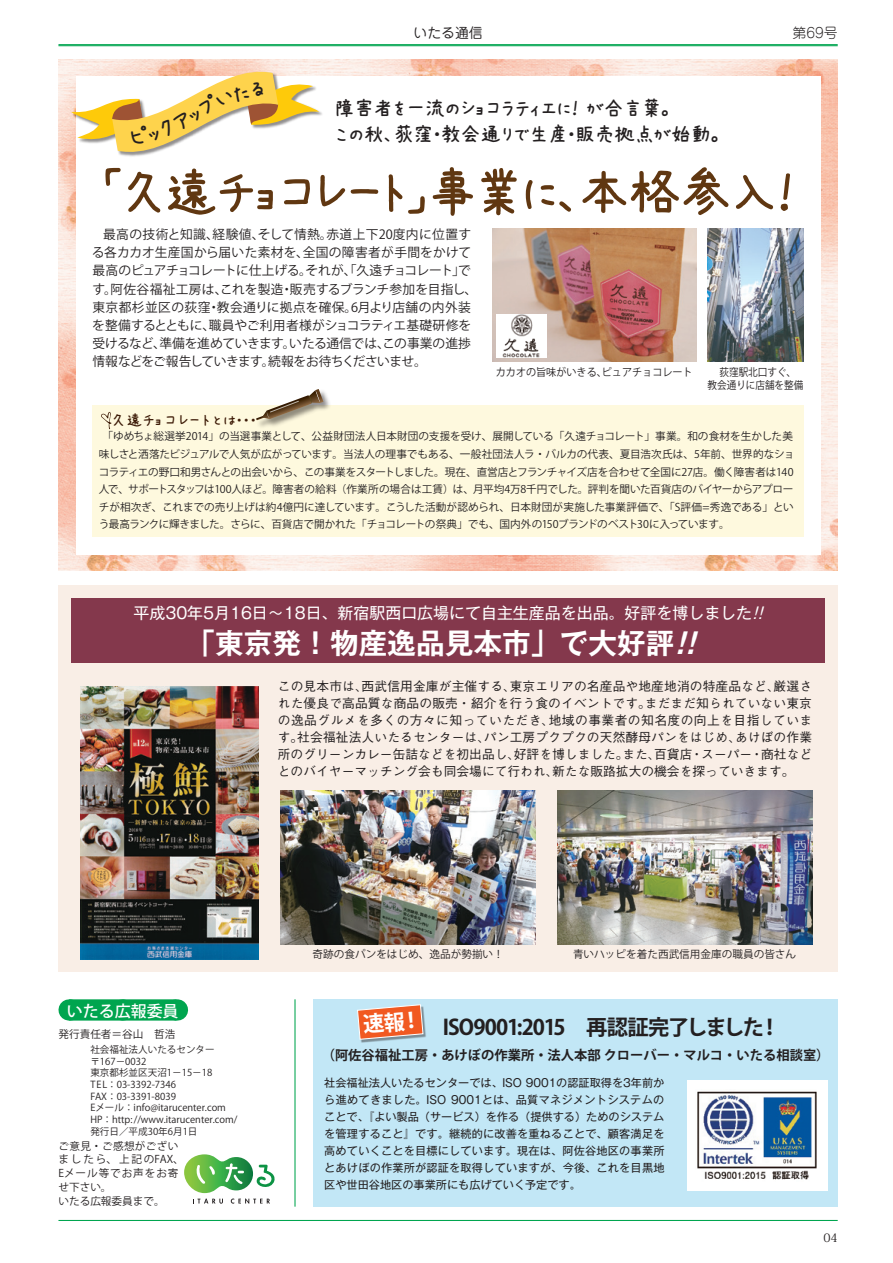
<style>
.page{position:relative;width:893px;height:1263px;background:#fff}
.page>*{position:absolute;margin:0;border:0;box-sizing:border-box;transform-origin:0 0}
.t1{font:55.35px "AP Japanesefont";letter-spacing:-.135em;color:#603711}
.t2{font:700 28.65px "Gothic MB101 Pro De";color:#fff}
.t3{font:italic 700 28.65px "Gothic MB101 Pro De";color:#fff}
.t4{font:21.3px/26.5px "AP Japanesefont";letter-spacing:-.08em;color:#231f20}
.t5{font:700 21.3px "Koz Go Pro";letter-spacing:-.06em;color:#231f20}
.t6{font:15.9px "Gothic MB101 Pro";color:#fff}
.t7{font:15.9px "AP Japanesefont";color:#3d1b07}
.t8{font:500 15.9px "Koz Go Pro";color:#fff}
.t9{font:italic 15.9px "Gothic MB101 Pro";color:#fff}
.t10{font:13.8px "Jun 201 Pro";color:#231f20}
.t11{font:300 13.8px "Jun 101 Pro";color:#231f20}
.t12{font:700 13.35px "Koz Go Pro";color:#231f20}
.t13{font:500 12.75px/17px "Gothic BBB Pro";letter-spacing:.01em;color:#231f20}
.t14{font:12.75px/18.1px "Koz Go Pro";color:#231f20}
.t15{font:12.75px/18.1px "Koz Go Pro";letter-spacing:.025em;color:#231f20}
.t16{font:12.75px/18.1px "Koz Go Pro";letter-spacing:-.02em;color:#231f20}
.t17{font:12.75px "Koz Go Pro";letter-spacing:-.04em;color:#231f20}
.t18{font:12.75px "Koz Go Pro";letter-spacing:.035em;color:#231f20}
.t19{font:12.75px "Koz Go Pro";letter-spacing:.03em;color:#231f20}
.t20{font:500 12.75px "Gothic BBB Pro";letter-spacing:.035em;color:#231f20}
.t21{font:11.7px "Koz Min Pro";color:#231f20}
.t22{font:11.1px/17px "Gothic MB101 Pro";color:#231f20;text-align:justify}
.t23{font:10.65px/17.5px "Koz Go Pro";letter-spacing:-.005em;color:#231f20}
.t24{font:10.65px/13.8px "Koz Go Pro";letter-spacing:.035em;color:#231f20}
.t25{font:10.65px "Koz Go Pr 6 N";color:#231f20;scale:.95 1}
.t26{font:10.65px/13.8px "Koz Go Pr 6 N";color:#231f20;text-align:center;scale:.9 1}
.t27{font:9.6px/11.7px "Koz Go Pro";color:#231f20}
</style>
<div class="page">
<hr style="left:58px;top:44px;width:780px;height:1px;background:#00a54f">
<img style="left:58px;top:60px;width:780px;height:511px">
<div style="left:76px;top:76px;width:744px;height:478px;background:#fff"></div>
<img style="left:70px;top:70px;width:255px;height:88px">
<img style="left:492px;top:228px;width:204px;height:134px">
<img style="left:496px;top:315px;width:51px;height:42px">
<div style="left:92px;top:406px;width:712px;height:131px;background:#fef9de"></div>
<img style="left:707px;top:228px;width:97px;height:134px">
<img style="left:254px;top:391px;width:80px;height:36px">
<svg style="left:256px;top:389px;width:67px;height:31px"></svg>
<svg style="left:101px;top:412px;width:10px;height:17px"></svg>
<hr style="left:294px;top:999px;width:2px;height:207px;background:#00a54f">
<div style="left:69px;top:999px;width:107px;height:21px;background:#00a54f"></div>
<svg style="left:123px;top:999px;width:27px;height:1px"></svg>
<svg style="left:176px;top:999px;width:1px;height:21px"></svg>
<svg style="left:184px;top:1154px;width:91px;height:49px"></svg>
<div style="left:314px;top:999px;width:524px;height:207px;background:#c2e7f6"></div>
<div style="left:687px;top:1080px;width:140px;height:111px;background:#fff"></div>
<img style="left:697px;top:1091px;width:120px;height:89px">
<div style="left:358px;top:1006px;width:68px;height:36px;background:#231f20;opacity:.45"></div>
<hr style="left:58px;top:45px;width:780px;height:1px;background:#00a54f">
<hr style="left:58px;top:1220px;width:780px;height:1px;background:#00a54f">
<div style="left:58px;top:585px;width:780px;height:387px;background:#f9eee6"></div>
<div style="left:71px;top:598px;width:754px;height:25px;background:#84384c"></div>
<div style="left:71px;top:615px;width:754px;height:48px;background:#84384c"></div>
<img style="left:81px;top:687px;width:178px;height:273px">
<img style="left:281px;top:790px;width:255px;height:155px">
<img style="left:557px;top:790px;width:255px;height:155px">
<svg style="left:71px;top:62px;width:248px;height:99px"></svg>
<svg style="left:357px;top:1004px;width:67px;height:36px;background:#e37b55"></svg>
<p class="t10" style="left:414px;top:21px;width:71px">いたる通信</p>
<h3 class="t4" style="left:334px;top:95px;width:389px">障害者を一流のショコラティエに！が合言葉。<br>この秋、荻窪・教会通りで生産・販売拠点が始動。</h3>
<p class="t11" style="left:793px;top:22px;width:47px">第69号</p>
<h1 class="t1" style="left:96px;top:165px;width:705px">「久遠チョコレート」事業に本格参入!</h1>
<h1 class="t1" style="left:556px;top:165px;width:34px">、</h1>
<p class="t18" style="left:103px;top:226px;width:117px">最高の技術と知識、</p>
<p class="t14" style="left:258px;top:226px;width:76px">そして情熱。</p>
<p class="t18" style="left:326px;top:226px;width:146px">赤道上下20度内に位置す</p>
<p class="t14" style="left:213px;top:226px;width:53px">経験値、</p>
<p class="t15" style="left:303px;top:244px;width:170px">全国の障害者が手間をかけて</p>
<p class="t14" style="left:92px;top:244px;width:381px">る各カカオ生産国から届いた素材を、<br>最高のピュアチョコレートに仕上げるそれが、「久遠チョコレートで」</p>
<p class="t14" style="left:290px;top:262px;width:189px;text-indent:9px">。<br>販売するブランチ参加を目指し、</p>
<p class="t15" style="left:92px;top:280px;width:193px">す阿佐谷福祉工房はこれを製造</p>
<p class="t14" style="left:215px;top:280px;width:14px">、</p>
<p class="t14" style="left:280px;top:280px;width:14px">・</p>
<p class="t14" style="left:104px;top:280px;width:14px">。</p>
<p class="t19" style="left:217px;top:299px;width:255px">教会通りに拠点を確保 6。月より店舗の内外装</p>
<p class="t15" style="left:209px;top:298px;width:264px;text-indent:-116px">東京都杉並区の荻窪<br>職員やご利用者様がショコラティエ基礎研修を</p>
<p class="t14" style="left:207px;top:298px;width:14px">・</p>
<p class="t16" style="left:92px;top:316px;width:380px">を整備するとともに、<br>受けるなど準備を進めていきますいたる通信ではこの事業の進捗</p>
<p class="t14" style="left:377px;top:334px;width:14px">、</p>
<p class="t14" style="left:283px;top:334px;width:14px">。</p>
<p class="t14" style="left:153px;top:334px;width:14px">、</p>
<p class="t17" style="left:92px;top:353px;width:336px">情報などをご報告していきます続報をお待ちくださいませ。</p>
<p class="t14" style="left:262px;top:352px;width:14px">。</p>
<p class="t25" style="left:496px;top:366px;width:118px">カカオの旨味がいきる、</p>
<p class="t25" style="left:602px;top:366px;width:97px">ピュアチョコレート</p>
<p class="t26" style="left:708px;top:365px;width:108px">荻窪駅北口すぐ、<br>教会通りに店舗を整備</p>
<h3 class="t7" style="left:99px;top:412px;width:160px">　久遠チョコレートとは ・・・</h3>
<p class="t23" style="left:99px;top:428px;width:697px;text-indent:4px">「ゆめちょ総選挙2014」の当選事業として、公益財団法人日本財団の支援を受け、展開している「久遠チョコレート」事業。和の食材を生かした美味しさと洒落たビジュアルで人気が広がっています。当法人の理事でもある、一般社団法人ラ・バルカの代表、夏目浩次氏は、5年前、世界的なショコラティエの野口和男さんとの出会いから、この事業をスタートしました。現在、直営店とフランチャイズ店を合わせて全国に27店。働く障害者は140人で、サポートスタッフは100人ほど。障害者の給料（作業所の場合は工賃）は、月平均万4 8千円でした。評判を聞いた百貨店のバイヤーからアプローチが相次ぎ、これまでの売り上げは約4億円に達しています。こうした活動が認められ、日本財団が実施した事業評価で、「S評価=秀逸である」という最高ランクに輝きました。さらに、百貨店で開かれた「チョコレートの祭典」でも、国内外の150ブランドのベスト30に入っています。</p>
<h3 class="t6" style="left:134px;top:600px;width:620px">平成30年5月16日〜18日、新宿駅西口広場にて自主生産品を出品。好評を博しました</h3>
<h2 class="t3" style="left:665px;top:619px;width:52px">!!</h2>
<h3 class="t9" style="left:747px;top:600px;width:29px">!!</h3>
<h2 class="t2" style="left:186px;top:619px;width:489px">「東京発！物産逸品見本市」で大好評</h2>
<p class="t13" style="left:362px;top:676px;width:156px">西武信用金庫が主催する、</p>
<p class="t13" style="left:510px;top:676px;width:272px">東京エリアの名産品や地産地消の特産品など、</p>
<p class="t13" style="left:774px;top:676px;width:40px">厳選さ</p>
<p class="t13" style="left:278px;top:676px;width:91px">この見本市は、</p>
<p class="t13" style="left:549px;top:693px;width:265px;text-indent:-271px">れた優良で高品質な商品の販売・紹介を行う食のイベントです。<br>地域の事業者の知名度の向上を目指していま</p>
<p class="t13" style="left:645px;top:693px;width:169px">まだまだ知られていない東京</p>
<p class="t20" style="left:278px;top:709px;width:278px">の逸品グルメを多くの方々に知っていただき、</p>
<p class="t13" style="left:484px;top:727px;width:259px">パン工房プクプクの天然酵母パンをはじめ、</p>
<p class="t13" style="left:297px;top:727px;width:194px">社会福祉法人いたるセンターは、</p>
<p class="t13" style="left:735px;top:727px;width:79px">あけぼの作業</p>
<p class="t13" style="left:278px;top:727px;width:27px">す。</p>
<p class="t13" style="left:278px;top:744px;width:244px">所のグリーンカレー缶詰などを初出品し、</p>
<p class="t13" style="left:654px;top:744px;width:40px">百貨店</p>
<p class="t13" style="left:514px;top:744px;width:116px">好評を博しました。</p>
<p class="t13" style="left:761px;top:744px;width:53px">商社など</p>
<p class="t13" style="left:622px;top:744px;width:40px">また、</p>
<p class="t13" style="left:701px;top:744px;width:53px">スーパー</p>
<p class="t13" style="left:690px;top:744px;width:14px">・</p>
<p class="t13" style="left:750px;top:744px;width:14px">・</p>
<p class="t13" style="left:278px;top:761px;width:282px">とのバイヤーマッチング会も同会場にて行われ、</p>
<p class="t13" style="left:552px;top:761px;width:244px">新たな販路拡大の機会を探っていきます。</p>
<h3 class="t8" style="left:67px;top:1000px;width:113px">いたる広報委員</h3>
<p class="t23" style="left:58px;top:1025px;width:118px">発行責任者＝谷山　哲浩</p>
<p class="t27" style="left:90px;top:1044px;width:149px">社会福祉法人いたるセンター〒167－0032<br>東京都杉並区天沼1－15－18<br>TEL：03-3392-7346<br>FAX：03-3391-8039<br>Eメール：info@itarucenter.com<br>HP：http://www.itarucenter.com/発行日／平成30年月6 日1</p>
<p class="t24" style="left:58px;top:1139px;width:127px">ご意見・ご感想がございましたら、上記のFAX、<br>Eメール等でお声をお寄せ下さい。<br>いたる広報委員まで。</p>
<p class="t23" style="left:313px;top:946px;width:193px">奇跡の食パンをはじめ、逸品が勢揃い！</p>
<p class="t23" style="left:573px;top:946px;width:225px">青いハッピを着た西武信用金庫の職員の皆さん</p>
<h3 class="t5" style="left:375px;top:1013px;width:390px">　　　 ISO9001:2015　再認証完了しました</h3>
<p class="t12" style="left:322px;top:1046px;width:509px">（阿佐谷福祉工房・あけぼの作業所・法人本部クローバー・マルコ・いたる相談室(</p>
<h3 class="t5" style="left:759px;top:1013px;width:23px">!</h3>
<p class="t22" style="left:324px;top:1073px;width:342px">社会福祉法人いたるセンターでは、ISO 9001の認証取得を3年前から進めてきました。ISO 9001とは、品質マネジメントシステムのことで、『よい製品（サービス）を作る（提供する）ためのシステムを管理すること』です。継続的に改善を重ねることで、顧客満足を高めていくことを目標にしています。現在は、阿佐谷地区の事業所とあけぼの作業所が認証を取得していますが、今後、これを目黒地区や世田谷地区の事業所にも広げていく予定です。</p>
<p class="t21" style="left:823px;top:1230px;width:16px">04</p>
</div>
